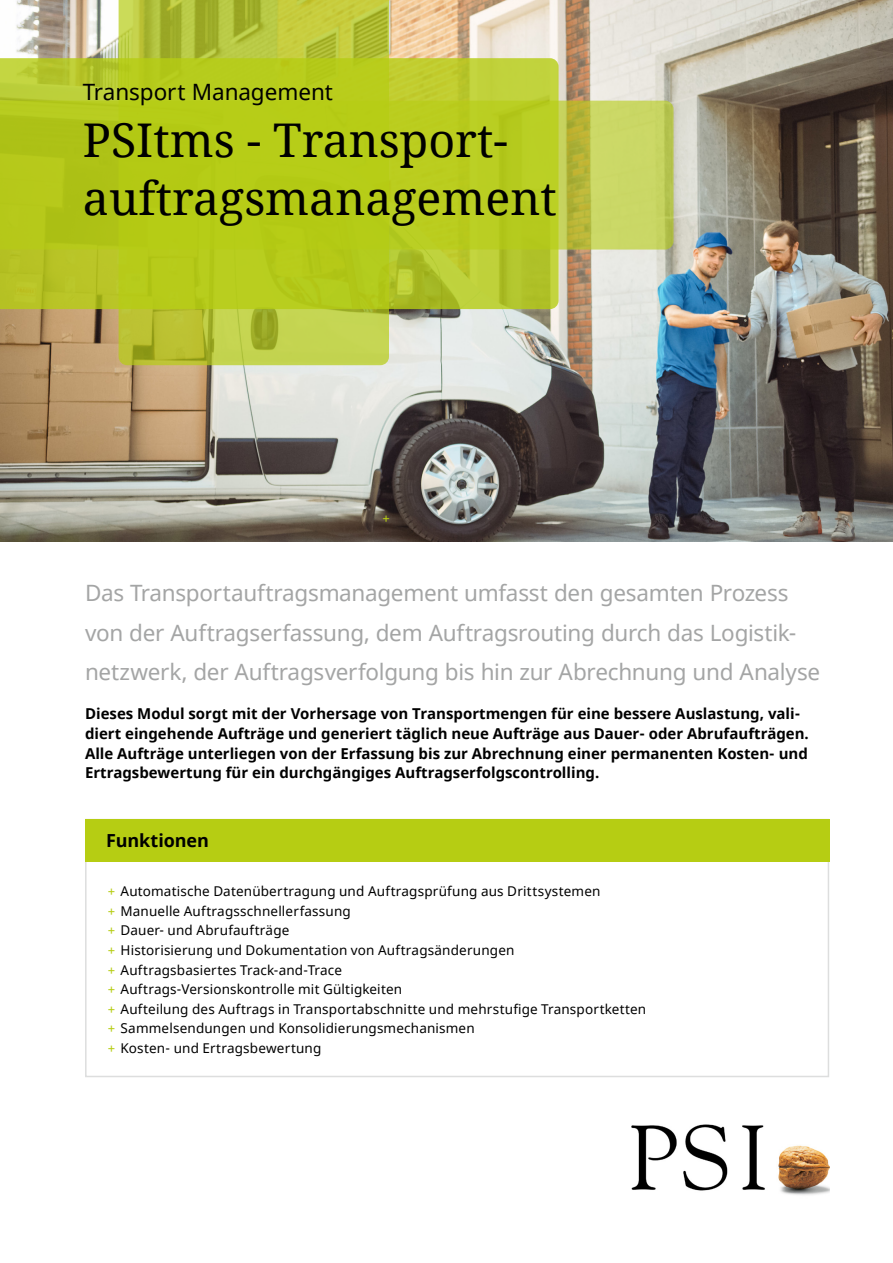
<style>
.page{position:relative;width:893px;height:1263px;background:#fff}
.page>*{position:absolute;margin:0;border:0;box-sizing:border-box;transform-origin:0 0}
.FL_Titel_Überschrift{font:46.5px "Noto Serif";color:#000}
.BrFoFl_Unterzeile_einzeilig{font:22.5px/39.3px "Noto Sans";letter-spacing:-.015em;color:#a4a5a5}
.Fl_Titel_Kopfzeile{font:22.5px "Noto Sans";letter-spacing:-.005em;color:#000}
.BrFoFl_Aufzählung___Box_Überschrift{font:700 18px "Noto Sans";letter-spacing:-.005em;color:#000}
.Fl_Teasertext{font:700 15px/19.6px "Noto Sans";color:#000}
.BrFoFl_Aufzählung___Box_mit_Rahmen{font:13.5px "Noto Sans";letter-spacing:.015em;color:#000}
.BrFoFl_Aufzählung___Box_mit_Rahmen-2{font:13.5px "Noto Sans";color:#b6cd13}
.s1{color:#b6cd13}
</style>
<div class="page">
<img style="left:0;top:0;width:893px;height:542px">
<img style="left:632px;top:1124px;width:198px;height:71px">
<svg style="left:559px;top:101px;width:114px;height:149px;fill:#cad765"></svg>
<svg style="left:0;top:58px;width:559px;height:251px;fill:#b9ca22"></svg>
<svg style="left:119px;top:0;width:270px;height:365px;fill:#b6cc1a"></svg>
<div style="left:85px;top:819px;width:744px;height:43px;background:#b6cd13"></div>
<p class="Fl_Titel_Kopfzeile" style="left:83px;top:76px;width:252px">Transport Management</p>
<p class="FL_Titel_Überschrift" style="left:83px;top:108px;width:426px">PSItms - Transport-</p>
<p class="FL_Titel_Überschrift" style="left:83px;top:166px;width:475px">auftragsmanagement</p>
<p class="BrFoFl_Aufzählung___Box_mit_Rahmen-2" style="left:382px;top:509px;width:9px">+</p>
<p class="BrFoFl_Unterzeile_einzeilig" style="left:85px;top:574px;width:737px">Das Transportauftragsmanagement umfasst den gesamten Prozess von der Auftragserfassung, dem Auftragsrouting durch das Logistik&shy;netzwerk, der Auftragsverfolgung bis hin zur Abrechnung und Analyse</p>
<p class="Fl_Teasertext" style="left:85px;top:704px;width:725px">Dieses Modul sorgt mit der Vorhersage von Transportmengen für eine bessere Auslastung, vali&shy;diert eingehende Aufträge und generiert täglich neue Aufträge aus Dauer- oder Abrufaufträgen.<br>Alle Aufträge unterliegen von der Erfassung bis zur Abrechnung einer permanenten Kosten- und Ertragsbewertung für ein durchgängiges Auftragserfolgscontrolling.</p>
<p class="BrFoFl_Aufzählung___Box_Überschrift" style="left:106px;top:828px;width:104px">Funktionen</p>
<p class="BrFoFl_Aufzählung___Box_mit_Rahmen" style="left:108px;top:882px;width:494px"><span class="s1">+</span> Automatische Datenübertragung und Auftragsprüfung aus Drittsystemen</p>
<p class="BrFoFl_Aufzählung___Box_mit_Rahmen" style="left:108px;top:901px;width:245px"><span class="s1">+</span> Manuelle Auftragsschnellerfassung</p>
<p class="BrFoFl_Aufzählung___Box_mit_Rahmen" style="left:108px;top:921px;width:183px"><span class="s1">+</span> Dauer- und Abrufaufträge</p>
<p class="BrFoFl_Aufzählung___Box_mit_Rahmen" style="left:108px;top:941px;width:408px"><span class="s1">+</span> Historisierung und Dokumentation von Auftragsänderungen</p>
<p class="BrFoFl_Aufzählung___Box_mit_Rahmen" style="left:108px;top:960px;width:236px"><span class="s1">+</span> Auftragsbasiertes Track-and-Trace</p>
<p class="BrFoFl_Aufzählung___Box_mit_Rahmen" style="left:108px;top:980px;width:296px"><span class="s1">+</span> Auftrags-Versionskontrolle mit Gültigkeiten</p>
<p class="BrFoFl_Aufzählung___Box_mit_Rahmen" style="left:108px;top:1000px;width:540px"><span class="s1">+</span> Aufteilung des Auftrags in Transportabschnitte und mehrstufige Transportketten</p>
<p class="BrFoFl_Aufzählung___Box_mit_Rahmen" style="left:108px;top:1019px;width:368px"><span class="s1">+</span> Sammelsendungen und Konsolidierungsmechanismen</p>
<p class="BrFoFl_Aufzählung___Box_mit_Rahmen" style="left:108px;top:1039px;width:215px"><span class="s1">+</span> Kosten- und Ertragsbewertung</p>
</div>
